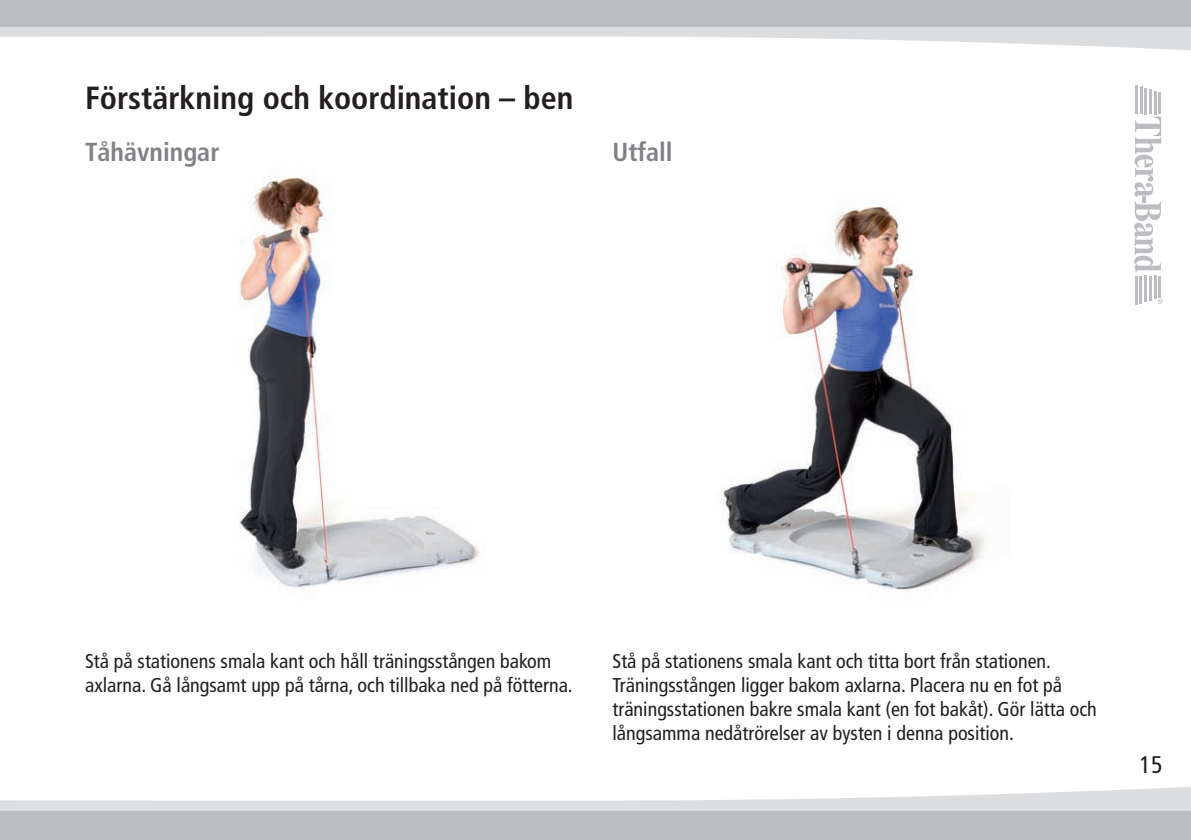
<style>
.page{position:relative;width:1191px;height:840px;background:#fff}
.page>*{position:absolute;margin:0;border:0;box-sizing:border-box;transform-origin:0 0}
.t1{font:700 condensed 32px "Frutiger";color:#231f20}
.t2{font:700 condensed 26px "Frutiger";color:#808285}
.t3{font:condensed 24px "Frutiger";color:#231f20}
.t4{font:condensed 20px/24px "Frutiger";color:#231f20}
</style>
<div class="page">
<hr style="left:1135px;top:85px;width:2px;height:29px;background:#bcbdc0">
<hr style="left:1158px;top:92px;width:3px;height:22px;background:#bcbdc0">
<hr style="left:1154px;top:91px;width:2px;height:23px;background:#bcbdc0">
<hr style="left:1149px;top:89px;width:2px;height:25px;background:#bcbdc0">
<hr style="left:1144px;top:88px;width:3px;height:26px;background:#bcbdc0">
<hr style="left:1139px;top:86px;width:3px;height:28px;background:#bcbdc0">
<hr style="left:1134px;top:276px;width:3px;height:28px;background:#bcbdc0">
<hr style="left:1158px;top:276px;width:3px;height:21px;background:#bcbdc0">
<hr style="left:1153px;top:276px;width:3px;height:23px;background:#bcbdc0">
<hr style="left:1149px;top:276px;width:2px;height:24px;background:#bcbdc0">
<hr style="left:1144px;top:276px;width:3px;height:26px;background:#bcbdc0">
<hr style="left:1139px;top:276px;width:3px;height:27px;background:#bcbdc0">
<svg style="left:1157px;top:298px;width:5px;height:6px"></svg>
<svg style="left:1134px;top:116px;width:27px;height:156px"></svg>
<svg style="left:0;top:787px;width:1191px;height:24px;fill:#dcdddf"></svg>
<svg style="left:0;top:26px;width:1191px;height:25px"></svg>
<div style="left:0;top:811px;width:1191px;height:28px;background:#bcbdc0"></div>
<div style="left:0;top:0;width:1191px;height:26px;background:#bcbdc0"></div>
<img style="left:721px;top:206px;width:264px;height:385px">
<img style="left:239px;top:177px;width:241px;height:415px">
<h1 class="t1" style="left:85px;top:85px;width:490px">Förstärkning och koordination – ben</h1>
<h2 class="t2" style="left:85px;top:142px;width:136px">Tåhävningar</h2>
<h2 class="t2" style="left:612px;top:142px;width:62px">Utfall</h2>
<p class="t4" style="left:85px;top:650px;width:489px">Stå på stationens smala kant och håll träningsstången bakom axlarna. Gå långsamt upp på tårna, och tillbaka ned på fötterna.</p>
<p class="t4" style="left:612px;top:650px;width:486px">Stå på stationens smala kant och titta bort från stationen.<br>Träningsstången ligger bakom axlarna. Placera nu en fot på träningsstationen bakre smala kant (en fot bakåt). Gör lätta och långsamma nedåtrörelser av bysten i denna position.</p>
<p class="t3" style="left:1139px;top:754px;width:25px">15</p>
</div>
